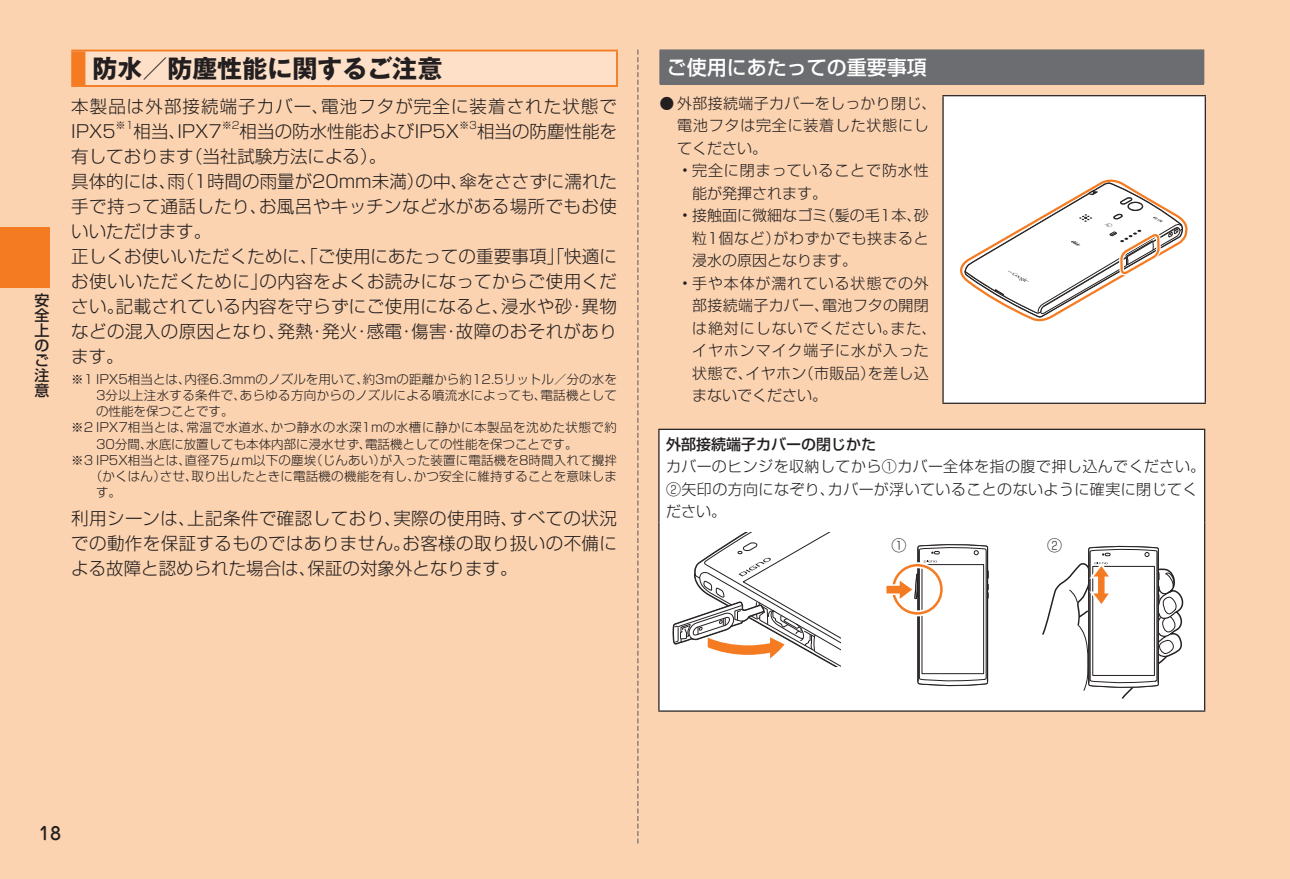
<style>
.page{position:relative;width:1290px;height:879px;background:#fcd3b0}
.page>*{position:absolute;margin:0;border:0;box-sizing:border-box;transform-origin:0 0}
.t1{font:25px "Gothic MB101 Pro Bold 90 msp RKSJ H";color:#231f20}
.t2{font:20px "Shin Go Pro Medium 90 msp RKSJ H";color:#fff}
.t3{font:17.5px/25px "Shin Go Pro Light 90 msp RKSJ H";letter-spacing:.025em;color:#231f20}
.t4{font:17.5px/25px "Shin Go Pro Light 90 msp RKSJ H";letter-spacing:.06em;color:#231f20}
.t5{font:17.5px "Shin Go Pro Light 90 msp RKSJ H";color:#231f20}
.t6{font:17.5px "Jun 34 Pro Medium 90 msp RKSJ H";color:#231f20}
.t7{font:15px/22.5px "Shin Go Pro Light 90 msp RKSJ H";letter-spacing:.03em;color:#231f20}
.t8{font:15px/22.5px "Shin Go Pro Light 90 msp RKSJ H";letter-spacing:.055em;color:#231f20}
.t9{font:15px/22.5px "Shin Go Pro Light 90 msp RKSJ H";letter-spacing:.06em;color:#231f20}
.t10{font:15px/15px "Shin Go Pro Medium 90 msp RKSJ H";color:#231f20;text-align:justify}
.t11{font:12.5px "Shin Go Pro Light 90 msp RKSJ H";letter-spacing:.015em;color:#231f20}
.t12{font:12.5px "Shin Go Pro Light 90 msp RKSJ H";letter-spacing:.045em;color:#231f20}
.t13{font:10.25px "Shin Go Pro Light 90 msp RKSJ H";color:#231f20}
</style>
<div class="page">
<div style="left:0;top:228px;width:50px;height:60px;background:#f47b21"></div>
<svg style="left:637px;top:50px;width:1px;height:793px"></svg>
<div style="left:78px;top:51px;width:539px;height:35px;background:#fde0c7"></div>
<div style="left:71px;top:51px;width:14px;height:34px;background:#f47b21"></div>
<hr style="left:71px;top:50px;width:547px;height:1px;background:#f47b21">
<hr style="left:616px;top:51px;width:2px;height:34px;background:#f47b21">
<hr style="left:71px;top:85px;width:547px;height:2px;background:#f47b21">
<div style="left:660px;top:50px;width:544px;height:34px;background:#6c6d70"></div>
<hr style="left:659px;top:50px;width:1px;height:34px;background:#6c6d70">
<hr style="left:659px;top:49px;width:545px;height:1px;background:#6c6d70">
<hr style="left:659px;top:84px;width:545px;height:1px;background:#6c6d70">
<div style="left:943px;top:96px;width:262px;height:307px;background:#fff"></div>
<hr style="left:1204px;top:96px;width:2px;height:307px;background:#231f20">
<hr style="left:942px;top:95px;width:264px;height:1px;background:#231f20">
<hr style="left:942px;top:403px;width:264px;height:1px;background:#231f20">
<div style="left:659px;top:430px;width:545px;height:280px;background:#fff"></div>
<hr style="left:658px;top:430px;width:1px;height:92px;background:#231f20">
<hr style="left:1204px;top:430px;width:1px;height:92px;background:#231f20">
<hr style="left:658px;top:429px;width:547px;height:1px;background:#231f20">
<hr style="left:658px;top:522px;width:1px;height:188px;background:#231f20">
<hr style="left:1204px;top:522px;width:1px;height:188px;background:#231f20">
<hr style="left:658px;top:710px;width:547px;height:1px;background:#231f20">
<svg style="left:672px;top:533px;width:168px;height:133px;background:#e9e4e1"></svg>
<svg style="left:883px;top:49px;width:306px;height:651px"></svg>
<p class="t10" style="left:35px;top:294px;width:16px">安全上のご注意</p>
<h1 class="t1" style="left:93px;top:59px;width:351px">防水／防塵性能に関するご注意</h1>
<p class="t4" style="left:71px;top:96px;width:547px">本製品は外部接続端子カバー、電池フタが完全に装着された状態で<br>IPX5</p>
<p class="t13" style="left:116px;top:122px;width:19px">※1</p>
<p class="t3" style="left:134px;top:121px;width:90px">相当、IPX7</p>
<p class="t13" style="left:222px;top:122px;width:19px">※2</p>
<p class="t5" style="left:240px;top:125px;width:221px">相当の防水性能およびIP5X</p>
<p class="t13" style="left:459px;top:122px;width:19px">※3</p>
<p class="t5" style="left:477px;top:125px;width:141px">相当の防塵性能を</p>
<p class="t3" style="left:71px;top:146px;width:547px">有しております（当社試験方法による）。<br>具体的には、雨（1時間の雨量が20mm未満）の中、傘をささずに濡れた手で持って通話したり、お風呂やキッチンなど水がある場所でもお使いいただけます。<br>正しくお使いいただくために、「ご使用にあたっての重要事項」「快適にお使いいただくために」の内容をよくお読みになってからご使用ください。記載されている内容を守らずにご使用になると、浸水や砂・異物などの混入の原因となり、発熱・発火・感電・傷害・故障のおそれがあります。</p>
<p class="t11" style="left:71px;top:374px;width:547px">※1 IPX5相当とは、内径6.3mmのノズルを用いて、約3mの距離から約12.5リットル／分の水を</p>
<p class="t11" style="left:96px;top:390px;width:522px">3分以上注水する条件で、あらゆる方向からのノズルによる噴流水によっても、電話機として</p>
<p class="t11" style="left:96px;top:407px;width:139px">の性能を保つことです。</p>
<p class="t12" style="left:71px;top:423px;width:547px">※2 IPX7相当とは、常温で水道水、かつ静水の水深1mの水槽に静かに本製品を沈めた状態で約</p>
<p class="t11" style="left:96px;top:439px;width:483px">30分間、水底に放置しても本体内部に浸水せず、電話機としての性能を保つことです。</p>
<p class="t11" style="left:71px;top:455px;width:547px">※3 IP5X相当とは、直径75μm以下の塵埃（じんあい）が入った装置に電話機を8時間入れて攪拌</p>
<p class="t11" style="left:90px;top:472px;width:529px">（かくはん）させ、取り出したときに電話機の機能を有し、かつ安全に維持することを意味しま</p>
<p class="t11" style="left:96px;top:488px;width:26px">す。</p>
<p class="t3" style="left:71px;top:508px;width:547px;text-align:justify">利用シーンは、上記条件で確認しており、実際の使用時、すべての状況での動作を保証するものではありません。お客様の取り扱いの不備による故障と認められた場合は、保証の対象外となります。</p>
<p class="t2" style="left:667px;top:60px;width:261px">ご使用にあたっての重要事項</p>
<p class="t7" style="left:677px;top:94px;width:261px;text-indent:-18px">● 外部接続端子カバーをしっかり閉じ、電池フタは完全に装着した状態にしてください。</p>
<p class="t9" style="left:692px;top:162px;width:238px;text-indent:-10px">• 完全に閉まっていることで防水性能が発揮されます。</p>
<p class="t7" style="left:692px;top:207px;width:238px;text-align:justify;text-indent:-10px">• 接触面に微細なゴミ（髪の毛1本、砂粒1個など）がわずかでも挟まると浸水の原因となります。</p>
<p class="t8" style="left:692px;top:274px;width:246px;text-indent:-10px">• 手や本体が濡れている状態での外部接続端子カバー、電池フタの開閉は絶対にしないでください。また、イヤホンマイク端子に水が入った状態で、イヤホン（市販品）を差し込まないでください。</p>
<p class="t10" style="left:666px;top:438px;width:211px">外部接続端子カバーの閉じかた</p>
<p class="t7" style="left:666px;top:457px;width:540px">カバーのヒンジを収納してから①カバー全体を指の腹で押し込んでください。<br>②矢印の方向になぞり、カバーが浮いていることのないように確実に閉じてください。</p>
<p class="t7" style="left:891px;top:536px;width:16px">①</p>
<p class="t7" style="left:1047px;top:536px;width:16px">②</p>
<p class="t6" style="left:39px;top:827px;width:24px">18</p>
</div>
